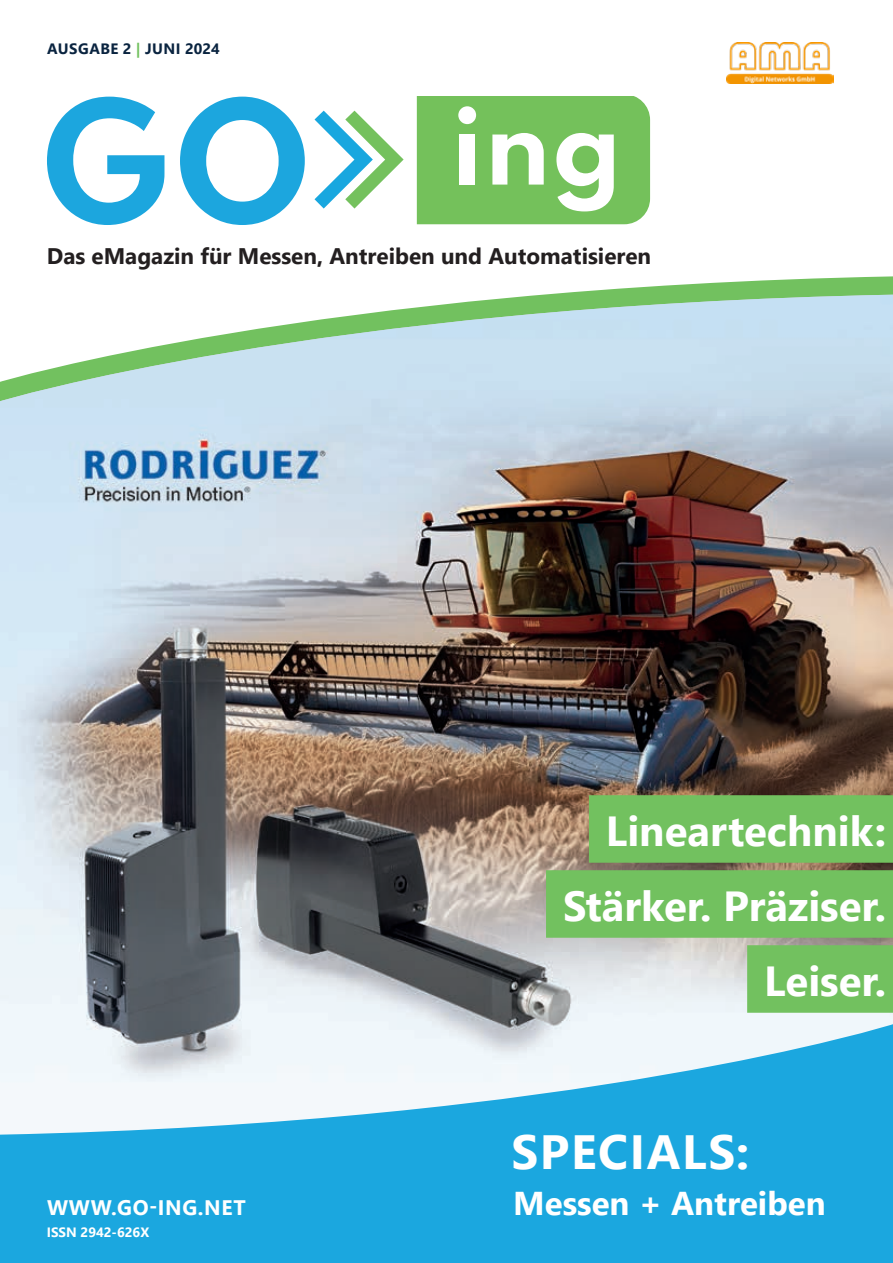
<style>
.page{position:relative;width:893px;height:1263px;background:#fff}
.page>*{position:absolute;margin:0;border:0;box-sizing:border-box;transform-origin:0 0}
.t1{font:700 48px "Segoe UI";letter-spacing:.035em;color:#fff}
.t2{font:700 42px/75px "Segoe UI";color:#fff;text-align:right}
.t3{font:700 33px "Segoe UI";color:#fff}
.t4{font:700 22.5px "Segoe UI";color:#231f20}
.t5{font:700 21px "Segoe UI";letter-spacing:.035em;color:#fff}
.t6{font:700 15px "Segoe UI";letter-spacing:.035em;color:#0a2440}
.t7{font:700 13.5px "Segoe UI";color:#fff}
.s1{color:#72c15f}
</style>
<div class="page">
<img style="left:0;top:295px;width:893px;height:729px">
<svg style="left:0;top:1024px;width:893px;height:239px;fill:#1ba7df"></svg>
<img style="left:726px;top:43px;width:107px;height:40px">
<svg style="left:315px;top:111px;width:89px;height:98px"></svg>
<svg style="left:47px;top:97px;width:117px;height:128px"></svg>
<svg style="left:180px;top:97px;width:125px;height:128px"></svg>
<svg style="left:417px;top:96px;width:233px;height:128px"></svg>
<div style="left:589px;top:795px;width:304px;height:68px;background:#72c15f"></div>
<div style="left:546px;top:870px;width:347px;height:68px;background:#72c15f"></div>
<div style="left:747px;top:945px;width:146px;height:68px;background:#72c15f"></div>
<p class="t6" style="left:47px;top:38px;width:174px">AUSGABE 2 <span class="s1">|</span> JUNI 2024</p>
<p class="t4" style="left:47px;top:240px;width:606px">Das eMagazin für Messen, Antreiben und Automatisieren</p>
<h2 class="t2" style="left:563px;top:791px;width:325px">Lineartechnik:<br>Stärker. Präziser.<br>Leiser.</h2>
<p class="t5" style="left:47px;top:1192px;width:200px">WWW.GO-ING.NET</p>
<p class="t7" style="left:47px;top:1223px;width:104px">ISSN 2942-626X</p>
<h1 class="t1" style="left:511px;top:1117px;width:239px">SPECIALS:</h1>
<h3 class="t3" style="left:513px;top:1180px;width:314px">Messen + Antreiben</h3>
</div>
